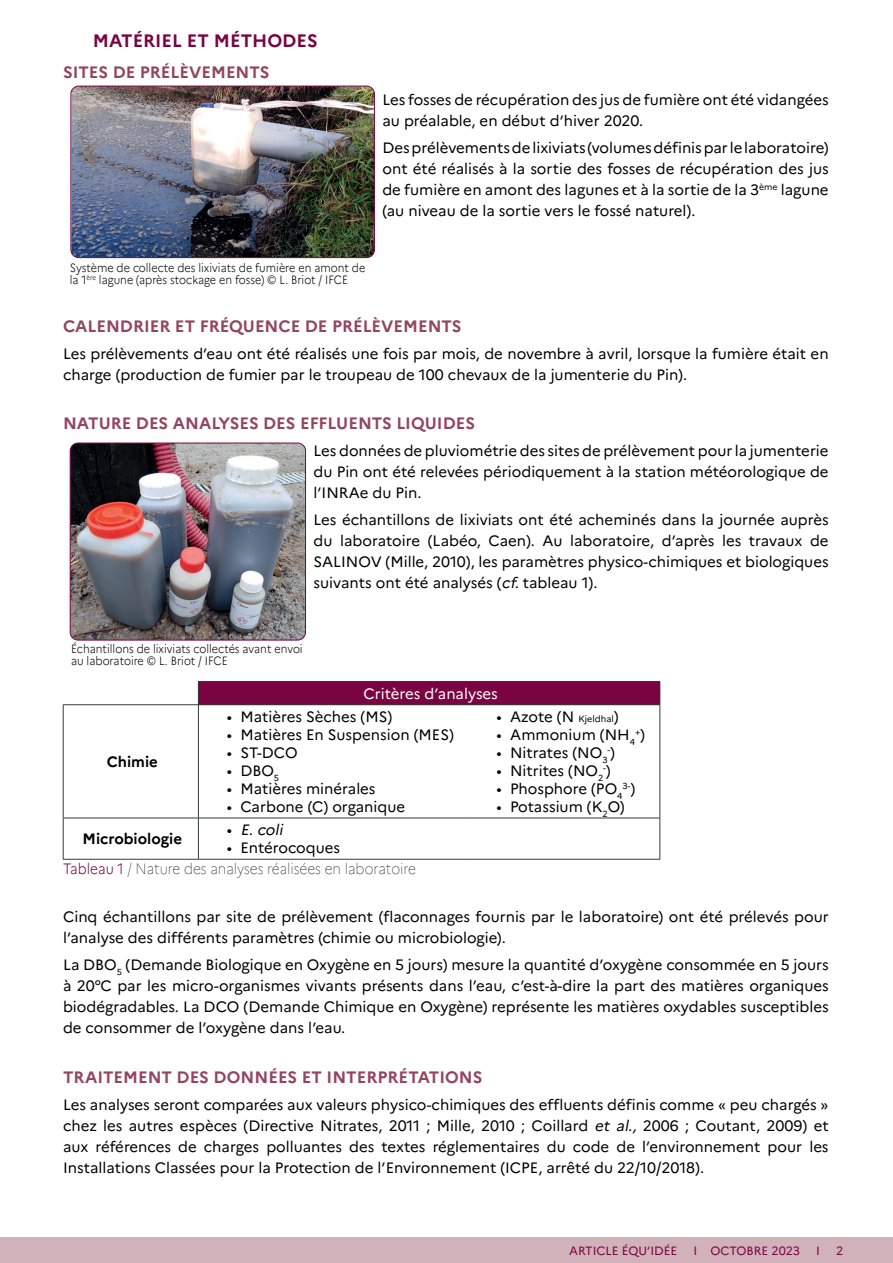
<style>
.page{position:relative;width:893px;height:1263px;background:#fff}
.page>*{position:absolute;margin:0;border:0;box-sizing:border-box;transform-origin:0 0}
.t1{font:700 18px "Marianne";color:#7a0441}
.t2{font:700 16.5px "Marianne";color:#934561}
.t3{font:15px/21px "Marianne";color:#000001;text-align:justify}
.t4{font:100 15px "Marianne";color:#231f20;scale:.9 1}
.t5{font:700 15px "Marianne";color:#000001}
.t6{font:15px "Marianne";color:#fff}
.t7{font:italic 15px "Marianne";color:#000001}
.t8{font:300 12px/12px "Marianne";color:#000001;scale:.9 1}
.t9{font:12px "Marianne";color:#7a0441}
.t10{font:8.7px "Marianne";color:#000001}
.s1{font-style:italic}
.s2{font-style:normal}
.s3{font-weight:300;color:#7a0441}
.s4{font-size:9px}
.s5{font-size:15px}
</style>
<div class="page">
<div style="left:0;top:1237px;width:893px;height:26px;background:#d2b2ba"></div>
<div style="left:198px;top:681px;width:462px;height:24px;background:#7a0441"></div>
<hr style="left:198px;top:681px;width:270px;height:1px;background:#36393c">
<hr style="left:468px;top:681px;width:192px;height:1px;background:#36393c">
<svg style="left:660px;top:682px;width:1px;height:22px"></svg>
<hr style="left:63px;top:705px;width:1px;height:113px;background:#36393c">
<hr style="left:198px;top:704px;width:270px;height:1px;background:#36393c">
<hr style="left:198px;top:705px;width:1px;height:113px;background:#36393c">
<hr style="left:468px;top:704px;width:192px;height:1px;background:#36393c">
<hr style="left:660px;top:705px;width:1px;height:113px;background:#36393c">
<hr style="left:468px;top:818px;width:192px;height:1px;background:#36393c">
<hr style="left:660px;top:818px;width:1px;height:41px;background:#36393c">
<hr style="left:468px;top:859px;width:192px;height:1px;background:#36393c">
<hr style="left:63px;top:818px;width:135px;height:1px;background:#36393c">
<hr style="left:63px;top:818px;width:1px;height:41px;background:#36393c">
<hr style="left:198px;top:818px;width:270px;height:1px;background:#36393c">
<hr style="left:198px;top:818px;width:1px;height:41px;background:#36393c">
<hr style="left:63px;top:859px;width:135px;height:1px;background:#36393c">
<hr style="left:198px;top:859px;width:270px;height:1px;background:#36393c">
<hr style="left:63px;top:704px;width:135px;height:1px;background:#36393c">
<svg style="left:198px;top:682px;width:1px;height:22px"></svg>
<img style="left:72px;top:86px;width:302px;height:172px">
<div style="left:70px;top:86px;width:305px;height:172px;border:1px solid #7a0441;border-radius:8px"></div>
<img style="left:70px;top:443px;width:236px;height:196px">
<div style="left:70px;top:443px;width:236px;height:198px;border:1px solid #7a0441;border-radius:8px"></div>
<p class="t1" style="left:93px;top:29px;width:226px">MATÉRIEL ET MÉTHODES</p>
<p class="t2" style="left:63px;top:62px;width:208px">SITES DE PRÉLÈVEMENTS</p>
<p class="t8" style="left:70px;top:261px;width:330px">Système de collecte des lixiviats de fumière en amont de la 1<sup>ère</sup> lagune (après stockage en fosse) © L. Briot / IFCE</p>
<p class="t3" style="left:382px;top:89px;width:448px">Les fosses de récupération des jus de fumière ont été vidangées au préalable, en début d’hiver 2020.</p>
<p class="t3" style="left:382px;top:137px;width:448px">Des prélèvements de lixiviats (volumes définis par le laboratoire) ont été réalisés à la sortie des fosses de récupération des jus de fumière en amont des lagunes et à la sortie de la 3<sup>ème</sup> lagune (au niveau de la sortie vers le fossé naturel).</p>
<p class="t2" style="left:63px;top:316px;width:400px">CALENDRIER ET FRÉQUENCE DE PRÉLÈVEMENTS</p>
<p class="t3" style="left:63px;top:343px;width:767px">Les prélèvements d’eau ont été réalisés une fois par mois, de novembre à avril, lorsque la fumière était en charge (production de fumier par le troupeau de 100 chevaux de la jumenterie du Pin).</p>
<p class="t2" style="left:63px;top:413px;width:414px">NATURE DES ANALYSES DES EFFLUENTS LIQUIDES</p>
<p class="t3" style="left:314px;top:440px;width:517px">Les données de pluviométrie des sites de prélèvement pour la jumenterie du Pin ont été relevées périodiquement à la station météorologique de l’INRAe du Pin.</p>
<p class="t3" style="left:314px;top:509px;width:517px">Les échantillons de lixiviats ont été acheminés dans la journée auprès du laboratoire (Labéo, Caen). Au laboratoire, d’après les travaux de SALINOV (Mille, 2010), les paramètres physico-chimiques et biologiques suivants ont été analysés (<span class="s1">cf.</span>tableau 1).</p>
<p class="t8" style="left:71px;top:643px;width:259px">Échantillons de lixiviats collectés avant envoi au laboratoire © L. Briot / IFCE</p>
<p class="t6" style="left:363px;top:684px;width:136px">Critères d’analyses</p>
<p class="t5" style="left:107px;top:752px;width:53px">Chimie</p>
<p class="t5" style="left:82px;top:830px;width:101px">Microbiologie</p>
<p class="t3" style="left:227px;top:706px;width:167px">• Matières Sèches (MS)</p>
<p class="t3" style="left:227px;top:724px;width:229px">• Matières En Suspension (MES)</p>
<p class="t3" style="left:227px;top:742px;width:72px">• ST-DCO</p>
<p class="t3" style="left:227px;top:760px;width:54px">• DBO<sub>5</sub></p>
<p class="t3" style="left:227px;top:778px;width:150px">• Matières minérales</p>
<p class="t3" style="left:227px;top:796px;width:180px">• Carbone (C) organique</p>
<p class="t7" style="left:227px;top:821px;width:61px"><span class="s2">•</span> E.coli</p>
<p class="t3" style="left:227px;top:837px;width:115px">• Entérocoques</p>
<p class="t4" style="left:63px;top:859px;width:394px"><span class="s3">Tableau 1</span> / Nature des analyses réalisées en laboratoire</p>
<p class="t3" style="left:497px;top:706px;width:124px">• Azote (N <span class="s4">Kjeldhal</span>)</p>
<p class="t3" style="left:496px;top:724px;width:140px">• Ammonium (NH<sub>4</sub></p>
<p class="t10" style="left:635px;top:727px;width:12px">+<span class="s5">)</span></p>
<p class="t3" style="left:497px;top:742px;width:113px">• Nitrates (NO<sub>3</sub></p>
<p class="t10" style="left:608px;top:745px;width:9px">-<span class="s5">)</span></p>
<p class="t3" style="left:497px;top:760px;width:108px">• Nitrites (NO<sub>2</sub></p>
<p class="t10" style="left:603px;top:763px;width:9px">-<span class="s5">)</span></p>
<p class="t3" style="left:496px;top:778px;width:127px">• Phosphore (PO<sub>4</sub></p>
<p class="t10" style="left:622px;top:781px;width:14px">3-<span class="s5">)</span></p>
<p class="t3" style="left:497px;top:796px;width:130px">• Potassium (K<sub>2</sub>O)</p>
<p class="t3" style="left:63px;top:906px;width:767px">Cinq échantillons par site de prélèvement (flaconnages fournis par le laboratoire) ont été prélevés pour l’analyse des différents paramètres (chimie ou microbiologie).</p>
<p class="t3" style="left:63px;top:954px;width:767px">La DBO<sub>5</sub> (Demande Biologique en Oxygène en 5 jours) mesure la quantité d’oxygène consommée en 5 jours à 20°C par les micro-organismes vivants présents dans l’eau, c’est-à-dire la part des matières organiques biodégradables. La DCO (Demande Chimique en Oxygène) représente les matières oxydables susceptibles de consommer de l’oxygène dans l’eau.</p>
<p class="t2" style="left:63px;top:1067px;width:421px">TRAITEMENT DES DONNÉES ET INTERPRÉTATIONS</p>
<p class="t3" style="left:63px;top:1094px;width:767px">Les analyses seront comparées aux valeurs physico-chimiques des effluents définis comme « peu chargés » chez les autres espèces (Directive Nitrates, 2011 ; Mille, 2010 ; Coillard <span class="s1">et al.,</span> 2006 ; Coutant, 2009) et aux références de charges polluantes des textes réglementaires du code de l’environnement pour les Installations Classées pour la Protection de l’Environnement (ICPE, arrêté du 22/10/2018).</p>
<p class="t9" style="left:569px;top:1243px;width:110px">ARTICLE ÉQU’IDÉE</p>
<p class="t9" style="left:694px;top:1243px;width:108px">I OCTOBRE 2023</p>
<p class="t9" style="left:816px;top:1243px;width:5px">I</p>
<p class="t9" style="left:836px;top:1243px;width:9px">2</p>
</div>
